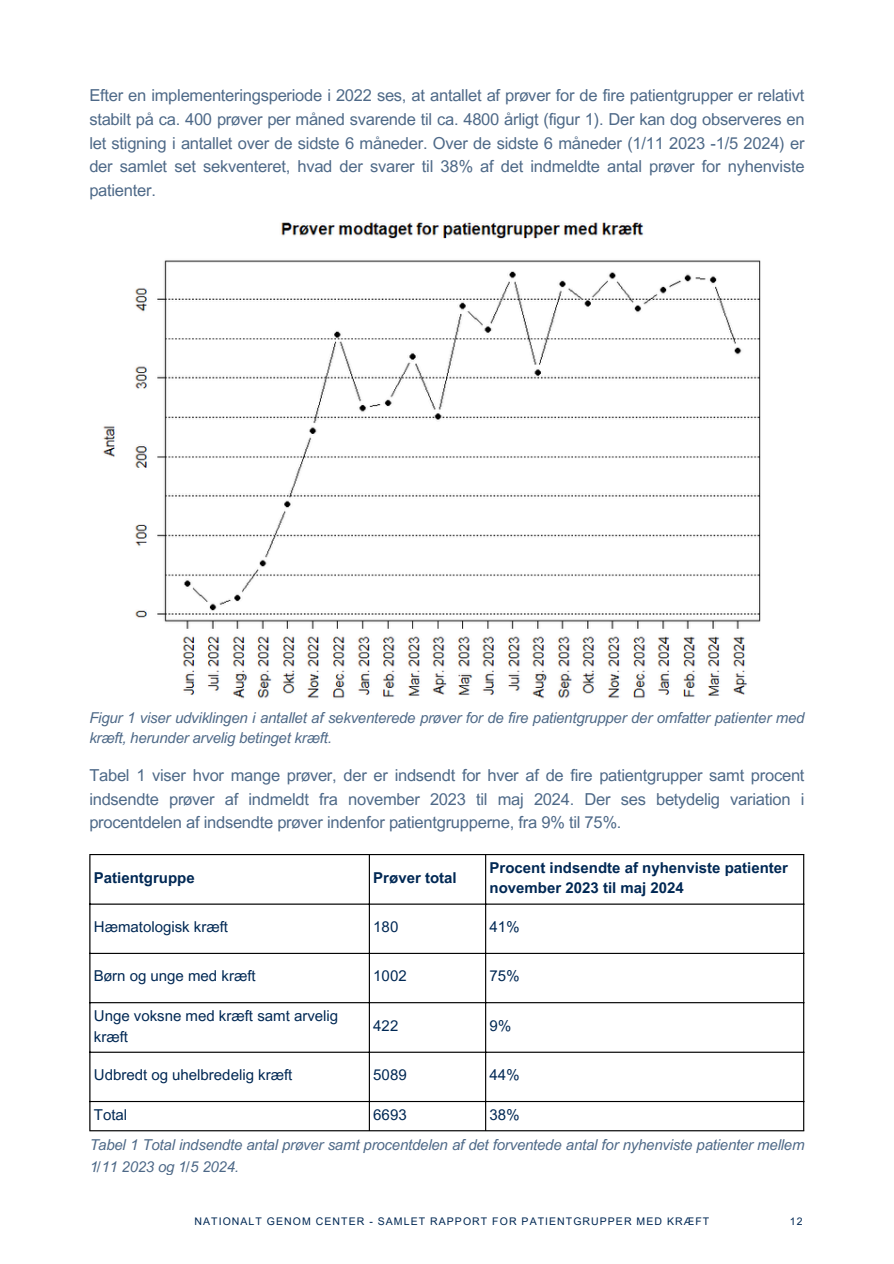
<style>
.page{position:relative;width:894px;height:1264px;background:#fff}
.page>*{position:absolute;margin:0;border:0;box-sizing:border-box;transform-origin:0 0}
.t1{font:16.5px/23.5px "Arial MT Pro";letter-spacing:-.015em;color:#002854;text-align:justify}
.t2{font:italic 15px/20.2px "Arial MT Pro";letter-spacing:-.015em;color:#002854}
.t3{font:15px/20.2px "Arial MT Pro";color:#002854}
.t4{font:700 15px/20.2px "Arial MT Pro";color:#002854}
.t5{font:10.5px "Arial MT Pro";letter-spacing:.1em;color:#002854}
</style>
<div class="page">
<hr style="left:89px;top:855px;width:1px;height:275px;background:#000">
<hr style="left:369px;top:855px;width:1px;height:275px;background:#000">
<hr style="left:485px;top:855px;width:1px;height:275px;background:#000">
<hr style="left:802px;top:855px;width:2px;height:275px;background:#000">
<hr style="left:89px;top:854px;width:715px;height:1px;background:#000">
<hr style="left:89px;top:903px;width:715px;height:1px;background:#000">
<hr style="left:89px;top:952px;width:715px;height:1px;background:#000">
<hr style="left:89px;top:1002px;width:715px;height:1px;background:#000">
<hr style="left:89px;top:1051px;width:715px;height:1px;background:#000">
<hr style="left:89px;top:1100px;width:715px;height:2px;background:#000">
<hr style="left:89px;top:1130px;width:715px;height:1px;background:#000">
<img style="left:103px;top:222px;width:658px;height:477px">
<p class="t1" style="left:89px;top:86px;width:716px">Efter en implementeringsperiode i 2022 ses, at antallet af prøver for de fire patientgrupper er relativt stabilt på ca. 400 prøver per måned svarende til ca. 4800 årligt (figur 1). Der kan dog observeres en let stigning i antallet over de sidste 6 måneder. Over de sidste 6 måneder (1/11 2023 -1/5 2024) er der samlet set sekventeret, hvad der svarer til 38% af det indmeldte antal prøver for nyhenviste patienter.</p>
<p class="t2" style="left:89px;top:709px;width:716px">Figur 1 viser udviklingen i antallet af sekventerede prøver for de fire patientgrupper der omfatter patienter med kræft, herunder arvelig betinget kræft.</p>
<p class="t1" style="left:89px;top:765px;width:716px">Tabel 1 viser hvor mange prøver, der er indsendt for hver af de fire patientgrupper samt procent indsendte prøver af indmeldt fra november 2023 til maj 2024. Der ses betydelig variation i procentdelen af indsendte prøver indenfor patientgrupperne, fra 9% til 75%.</p>
<h1 class="t4" style="left:94px;top:869px;width:102px">Patientgruppe</h1>
<p class="t4" style="left:373px;top:869px;width:85px">Prøver total</p>
<h1 class="t4" style="left:489px;top:859px;width:300px">Procent indsendte af nyhenviste patienter november 2023 til maj 2024</h1>
<p class="t3" style="left:94px;top:918px;width:136px">Hæmatologisk kræft</p>
<p class="t3" style="left:373px;top:918px;width:27px">180</p>
<p class="t3" style="left:489px;top:918px;width:32px">41%</p>
<p class="t3" style="left:94px;top:967px;width:163px">Børn og unge med kræft</p>
<p class="t3" style="left:373px;top:967px;width:35px">1002</p>
<p class="t3" style="left:489px;top:967px;width:32px">75%</p>
<p class="t3" style="left:94px;top:1007px;width:246px">Unge voksne med kræft samt arvelig kræft</p>
<p class="t3" style="left:373px;top:1017px;width:27px">422</p>
<p class="t3" style="left:489px;top:1017px;width:23px">9%</p>
<p class="t3" style="left:94px;top:1066px;width:200px">Udbredt og uhelbredelig kræft</p>
<p class="t3" style="left:373px;top:1066px;width:35px">5089</p>
<p class="t3" style="left:489px;top:1066px;width:32px">44%</p>
<p class="t3" style="left:94px;top:1106px;width:35px">Total</p>
<p class="t3" style="left:373px;top:1106px;width:35px">6693</p>
<p class="t3" style="left:489px;top:1106px;width:32px">38%</p>
<p class="t2" style="left:89px;top:1136px;width:716px;line-height:21.3px">Tabel 1 Total indsendte antal prøver samt procentdelen af det forventede antal for nyhenviste patienter mellem<br>1/11 2023 og 1/5 2024.</p>
<p class="t5" style="left:194px;top:1217px;width:516px">NATIONALT GENOM CENTER - SAMLET RAPPORT FOR PATIENTGRUPPER MED KRÆFT</p>
<p class="t5" style="left:789px;top:1217px;width:14px">12</p>
</div>
